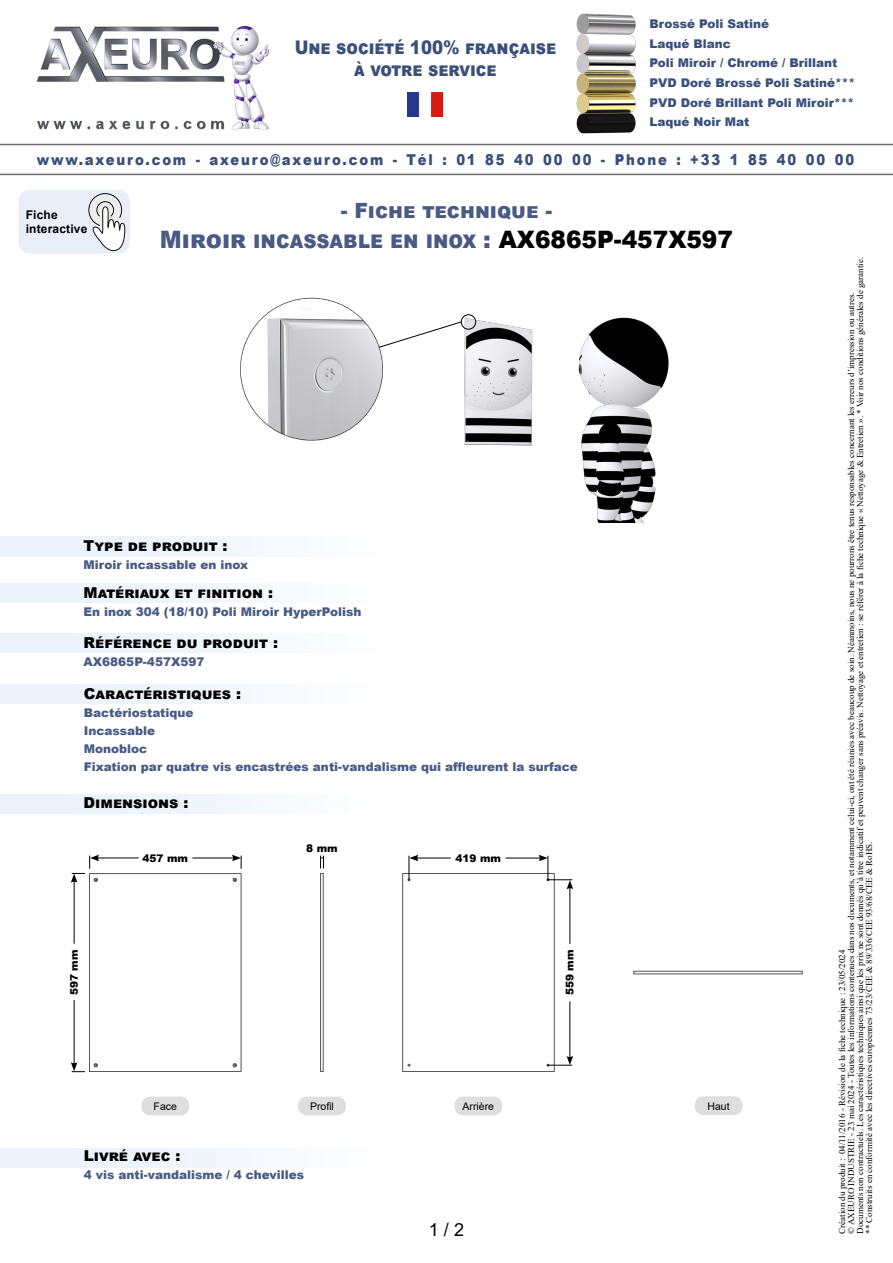
<style>
.page{position:relative;width:893px;height:1263px;background:#fff}
.page>*{position:absolute;margin:0;border:0;box-sizing:border-box;transform-origin:0 0}
.t1{font:900 24px "Arial";color:#495b84}
.t2{font:900 21px "Arial";color:#495b84}
.t3{font:900 18.75px/22.5px "Arial";color:#395079;text-align:center;scale:.88 1}
.t4{font:18px "Arial";color:#020203}
.sommaire-fr{font:900 15px "Arial";letter-spacing:.015em;color:#000}
.t5{font:900 15px "Arial";letter-spacing:.135em;color:#395079;scale:.88 1}
.sommaire-fr-2{font:900 12px "Arial";color:#495b84}
.t6{font:900 12px/19.6px "Arial";color:#395079}
.t7{font:700 12px/14.2px "Arial";letter-spacing:.015em;color:#000}
.t8{font:900 10.5px "Arial";color:#000}
.t9{font:10.5px "Arial";color:#000}
.t10{font:9px/9px "Times New Roman";color:#000}
.s1{color:#000}
</style>
<div class="page">
<div style="left:18px;top:190px;width:112px;height:64px;background:#e9eef9;border-radius:11px"></div>
<svg style="left:88px;top:193px;width:38px;height:58px"></svg>
<hr style="left:0;top:144px;width:893px;height:1px;background:#6b6b6b">
<hr style="left:0;top:174px;width:893px;height:1px;background:#6b6b6b">
<img style="left:407px;top:93px;width:36px;height:23px">
<img style="left:576px;top:13px;width:60px;height:121px">
<img style="left:36px;top:25px;width:234px;height:105px">
<div style="left:0;top:794px;width:591px;height:19px;background:linear-gradient(to right,#e9f1fa,#fff)"></div>
<div style="left:0;top:634px;width:591px;height:19px;background:linear-gradient(to right,#e9f1fa,#fff)"></div>
<div style="left:0;top:583px;width:591px;height:19px;background:linear-gradient(to right,#e9f1fa,#fff)"></div>
<div style="left:0;top:537px;width:591px;height:19px;background:linear-gradient(to right,#e9f1fa,#fff)"></div>
<img style="left:462px;top:316px;width:207px;height:207px">
<div style="left:0;top:685px;width:591px;height:19px;background:linear-gradient(to right,#e9f1fa,#fff)"></div>
<div style="left:0;top:1149px;width:591px;height:19px;background:linear-gradient(to right,#e9f1fa,#fff)"></div>
<div style="left:141px;top:1096px;width:48px;height:19px;background:#dfdede;border-radius:9px"></div>
<div style="left:298px;top:1096px;width:48px;height:19px;background:#dfdede;border-radius:9px"></div>
<div style="left:454px;top:1096px;width:48px;height:19px;background:#dfdede;border-radius:9px"></div>
<div style="left:695px;top:1096px;width:47px;height:19px;background:#dfdede;border-radius:9px"></div>
<img style="left:240px;top:297px;width:143px;height:144px">
<div style="left:461px;top:315px;width:15px;height:14px;border:1px solid #000;border-radius:50%"></div>
<svg style="left:378px;top:322px;width:83px;height:26px"></svg>
<hr style="left:97px;top:858px;width:42px;height:1px;background:#010102">
<hr style="left:192px;top:858px;width:42px;height:1px;background:#010102">
<svg style="left:232px;top:855px;width:10px;height:14px"></svg>
<div style="left:89px;top:873px;width:152px;height:199px;border:1px solid #545454"></div>
<div style="left:320px;top:873px;width:3px;height:199px;border:1px solid #545454"></div>
<div style="left:633px;top:971px;width:169px;height:3px;border:1px solid #545454"></div>
<svg style="left:233px;top:878px;width:4px;height:4px"></svg>
<svg style="left:94px;top:1063px;width:4px;height:4px"></svg>
<svg style="left:233px;top:1063px;width:4px;height:4px"></svg>
<div style="left:402px;top:873px;width:152px;height:199px;border:1px solid #545454"></div>
<svg style="left:320px;top:855px;width:4px;height:13px"></svg>
<hr style="left:74px;top:1000px;width:1px;height:64px;background:#010102">
<svg style="left:71px;top:1062px;width:14px;height:10px"></svg>
<hr style="left:74px;top:880px;width:1px;height:64px;background:#010102">
<svg style="left:71px;top:855px;width:28px;height:28px"></svg>
<hr style="left:416px;top:858px;width:35px;height:1px;background:#010102">
<svg style="left:408px;top:855px;width:10px;height:26px"></svg>
<hr style="left:506px;top:858px;width:35px;height:1px;background:#010102">
<hr style="left:570px;top:887px;width:1px;height:57px;background:#010102">
<svg style="left:539px;top:855px;width:34px;height:34px"></svg>
<hr style="left:570px;top:1001px;width:1px;height:57px;background:#010102">
<svg style="left:547px;top:1056px;width:26px;height:10px"></svg>
<h3 class="t3" style="left:295px;top:35px;width:299px">Une société 100% française à votre service</h3>
<h3 class="t6" style="left:649px;top:14px;width:207px">Brossé Poli Satiné<br>Laqué Blanc<br>Poli Miroir / Chromé / Brillant<br>PVD Doré Brossé Poli Satiné***<br>PVD Doré Brillant Poli Miroir***<br>Laqué Noir Mat</h3>
<h3 class="t5" style="left:37px;top:149px;width:930px">www.axeuro.com - axeuro@axeuro.com - Tél : 01 85 40 00 00 - Phone : +33 1 85 40 00 00</h3>
<h3 class="t7" style="left:26px;top:208px;width:63px">Fiche interactive</h3>
<h2 class="t2" style="left:341px;top:196px;width:213px">- Fiche technique -</h2>
<h1 class="t1" style="left:160px;top:222px;width:575px">Miroir incassable en inox : <span class="s1">AX6865P-457X597</span></h1>
<p class="sommaire-fr" style="left:84px;top:534px;width:145px">Type de produit :</p>
<p class="sommaire-fr-2" style="left:84px;top:556px;width:166px">Miroir incassable en inox</p>
<p class="sommaire-fr" style="left:84px;top:581px;width:191px">Matériaux et finition :</p>
<p class="sommaire-fr-2" style="left:84px;top:603px;width:279px">En inox 304 (18/10) Poli Miroir HyperPolish</p>
<p class="sommaire-fr" style="left:84px;top:631px;width:196px">Référence du produit :</p>
<p class="sommaire-fr-2" style="left:84px;top:653px;width:122px">AX6865P-457X597</p>
<p class="sommaire-fr" style="left:84px;top:682px;width:159px">Caractéristiques :</p>
<p class="sommaire-fr-2" style="left:84px;top:704px;width:111px">Bactériostatique</p>
<p class="sommaire-fr-2" style="left:84px;top:722px;width:73px">Incassable</p>
<p class="sommaire-fr-2" style="left:84px;top:740px;width:65px">Monobloc</p>
<p class="sommaire-fr-2" style="left:84px;top:758px;width:495px">Fixation par quatre vis encastrées anti-vandalisme qui affleurent la surface</p>
<p class="sommaire-fr" style="left:84px;top:792px;width:106px">Dimensions :</p>
<p class="t8" style="left:66px;top:995px;width:47px;rotate:-90deg">597 mm</p>
<p class="t8" style="left:143px;top:850px;width:47px">457 mm</p>
<p class="t8" style="left:306px;top:841px;width:33px">8 mm</p>
<p class="t8" style="left:456px;top:850px;width:47px">419 mm</p>
<p class="t8" style="left:562px;top:995px;width:47px;rotate:-90deg">559 mm</p>
<p class="t9" style="left:154px;top:1099px;width:25px">Face</p>
<p class="t9" style="left:310px;top:1099px;width:25px">Profil</p>
<p class="t9" style="left:463px;top:1099px;width:33px">Arrière</p>
<p class="t9" style="left:707px;top:1099px;width:24px">Haut</p>
<p class="sommaire-fr" style="left:84px;top:1144px;width:98px">Livré avec :</p>
<p class="sommaire-fr-2" style="left:84px;top:1165px;width:222px">4 vis anti-vandalisme / 4 chevilles</p>
<h3 class="t4" style="left:429px;top:1217px;width:37px">1 / 2</h3>
<p class="t10" style="left:837px;top:1234px;width:978px;rotate:-90deg">Création du produit : 04/11/2016 - Révision de la fiche technique : 23/05/2024<br>© AXEURO INDUSTRIE - 23 mai 2024 - Toutes les informations contenues dans nos documents, et notamment celui-ci, ont été réunies avec beaucoup de soin. Néanmoins, nous ne pourrons être tenus responsables concernant les erreurs d’impression ou autres.<br>Documents non contractuels. Les caractéristiques techniques ainsi que les prix ne sont donnés qu’à titre indicatif et peuvent changer sans préavis. Nettoyage et entretien : se référer à la fiche technique « Nettoyage &amp; Entretien ». * Voir nos conditions générales de garantie. ** Construits en conformité avec les directives européennes 73/23/CEE &amp; 89/336/CEE 93/68/CEE &amp; RoHS.</p>
</div>
